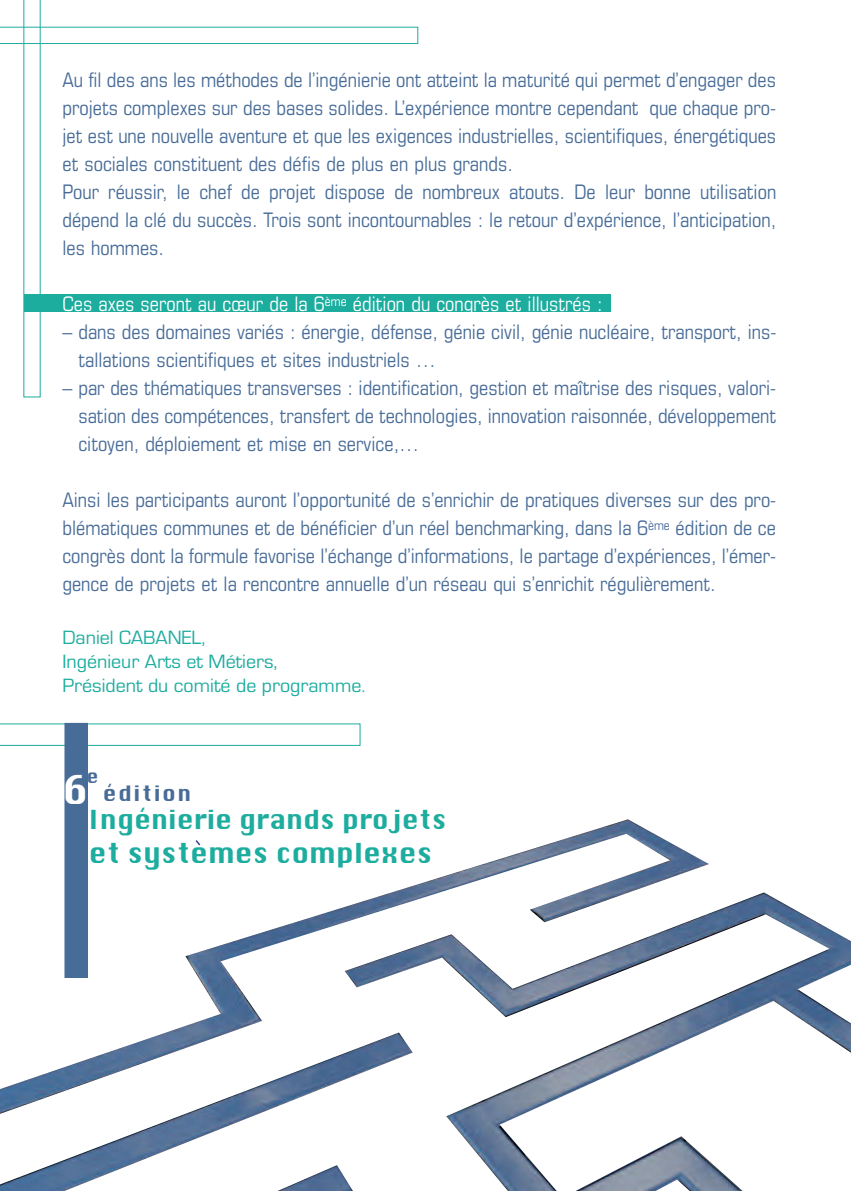
<style>
.page{position:relative;width:851px;height:1191px;background:#fff}
.page>*{position:absolute;margin:0;border:0;box-sizing:border-box;transform-origin:0 0}
.t1{font:37.2px "Krungthep";color:#fff}
.t2{font:26.8px "Krungthep";color:#1dad9f}
.t3{font:25.6px "Krungthep";color:#1dad9f}
.t4{font:20.8px "Krungthep";letter-spacing:.075em;color:#486c98}
.t5{font:condensed 20px/28px "Eurostile LT Std";color:#486c98}
.t6{font:20px/24px "Eurostile";color:#1dad9f}
.t7{font:condensed 20px "Eurostile LT Std";color:#fff}
.t8{font:18.2px "Krungthep";color:#486c98}
.s1{font-size:18px}
</style>
<div class="page">
<div style="left:24px;top:295px;width:586px;height:17px;background:#1dad9f"></div>
<img style="left:0;top:819px;width:850px;height:372px">
<svg style="left:0;top:0;width:418px;height:397px"></svg>
<svg style="left:0;top:723px;width:360px;height:23px"></svg>
<div style="left:65px;top:723px;width:22px;height:254px;background:#486c98"></div>
<div style="left:64px;top:723px;width:24px;height:255px;border:1px solid #486c98"></div>
<svg style="left:194px;top:838px;width:8px;height:9px"></svg>
<p class="t5" style="left:62px;top:67px;width:715px">Au fil des ans les méthodes de l’ingénierie ont atteint la maturité qui permet d’engager des projets complexes sur des bases solides. L’expérience montre cependant que chaque pro&shy;jet est une nouvelle aventure et que les exigences industrielles, scientifiques, énergétiques et sociales constituent des défis de plus en plus grands.<br>Pour réussir, le chef de projet dispose de nombreux atouts. De leur bonne utilisation dépend la clé du succès. Trois sont incontournables : le retour d’expérience, l’anticipation, les hommes.</p>
<p class="t7" style="left:62px;top:296px;width:541px">Ces axes seront au cœur de la 6<sup>ème</sup> édition du congrès et illustrés :</p>
<p class="t5" style="left:78px;top:319px;width:699px;text-indent:-16px">– dans des domaines variés : énergie, défense, génie civil, génie nucléaire, transport, ins&shy;tallations scientifiques et sites industriels …</p>
<p class="t5" style="left:78px;top:375px;width:699px;text-align:justify;text-indent:-16px">– par des thématiques transverses : identification, gestion et maîtrise des risques, valori&shy;sation des compétences, transfert de technologies, innovation raisonnée, développement citoyen, déploiement et mise en service,…</p>
<p class="t5" style="left:62px;top:487px;width:715px;text-align:justify">Ainsi les participants auront l’opportunité de s’enrichir de pratiques diverses sur des pro&shy;blématiques communes et de bénéficier d’un réel benchmarking, dans la 6<sup>ème</sup> édition de ce congrès dont la formule favorise l’échange d’informations, le partage d’expériences, l’émer&shy;gence de projets et la rencontre annuelle d’un réseau qui s’enrichit régulièrement.</p>
<p class="t6" style="left:62px;top:625px;width:304px">Daniel CABANEL,<br>Ingénieur Arts et Métiers,<br>Président du comité de programme<span class="s1">.</span></p>
<p class="t8" style="left:87px;top:766px;width:14px">e</p>
<h1 class="t1" style="left:62px;top:769px;width:26px">6</h1>
<p class="t4" style="left:103px;top:781px;width:90px">édition</p>
<p class="t3" style="left:87px;top:805px;width:361px">Ingénierie grands projets</p>
<h2 class="t2" style="left:89px;top:837px;width:345px">et systemes complexes</h2>
</div>
